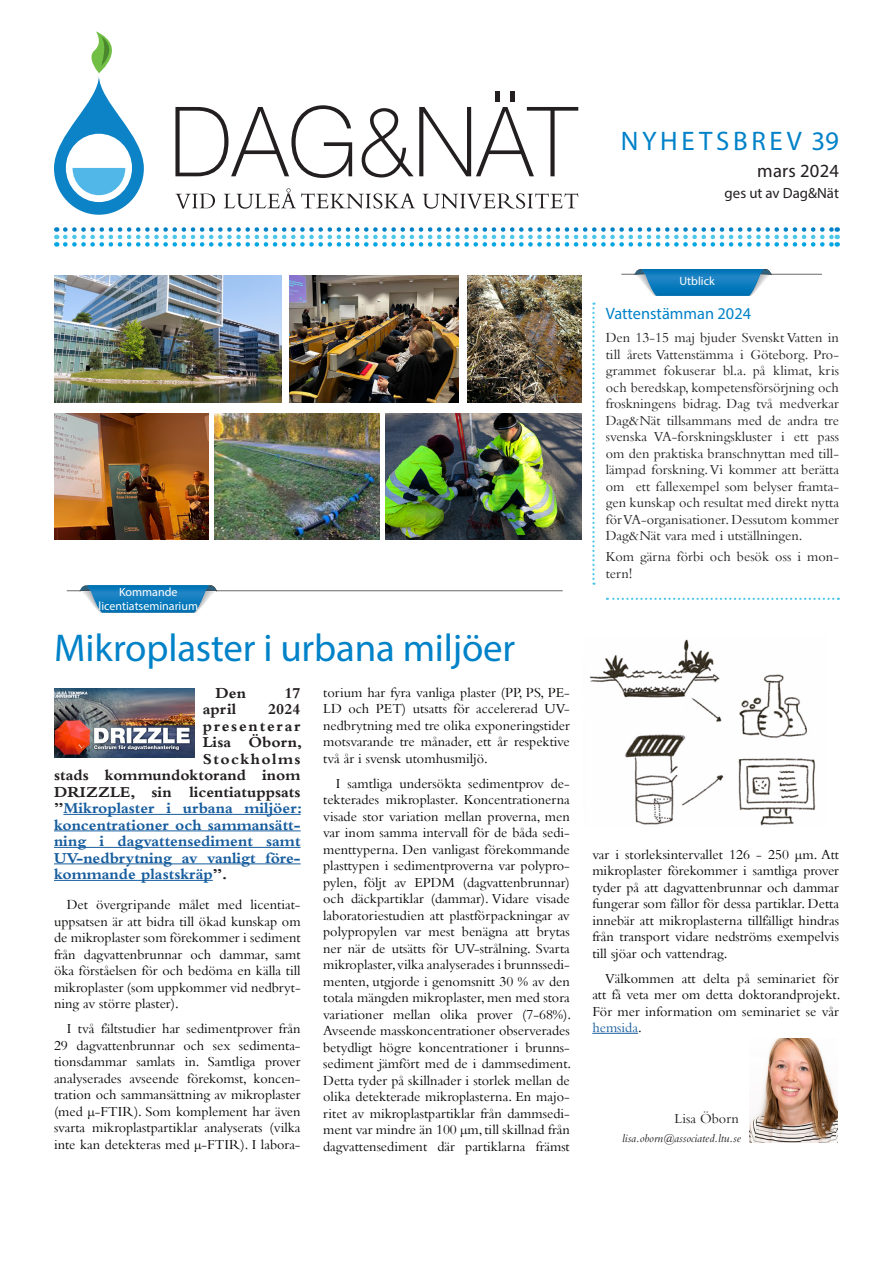
<style>
.page{position:relative;width:893px;height:1263px;background:#fff}
.page>*{position:absolute;margin:0;border:0;box-sizing:border-box;transform-origin:0 0}
.t1{font:38.85px "Myriad Pro";letter-spacing:-.005em;color:#0082c8}
.t2{font:26.85px "Myriad Pro";letter-spacing:.14em;color:#0082c8}
.t3{font:18.6px "Myriad Pro";letter-spacing:.01em;color:#231f20}
.t4{font:16.5px "Myriad Pro";color:#0082c8}
.t5{font:700 15.75px "Bembo";color:#175d9e}
.t6{font:700 15.75px "Bembo";color:#231f20}
.t7{font:700 15.75px "Bembo";letter-spacing:.11em;color:#231f20}
.t8{font:700 15.75px "Bembo";letter-spacing:.09em;color:#231f20}
.t9{font:14.85px "Myriad Pro";color:#231f20}
.t10{font:14.25px/16.5px "Bembo";color:#040503;text-align:justify}
.t11{font:14.25px/16.5px "Bembo";color:#231f20;text-align:justify}
.t12{font:12px/13.5px "Myriad Pro";color:#fff;text-align:center}
.t13{font:italic 12px "Bembo";color:#231f20}
.s1{color:#231f20}
.s2{color:#175d9e}
</style>
<div class="page">
<hr style="left:67px;top:590px;width:496px;height:1px;background:#69696c">
<hr style="left:621px;top:274px;width:201px;height:1px;background:#69696c">
<svg style="left:54px;top:31px;width:90px;height:184px"></svg>
<svg style="left:175px;top:105px;width:177px;height:73px"></svg>
<hr style="left:510px;top:92px;width:4px;height:10px;background:#231f20">
<hr style="left:495px;top:92px;width:4px;height:10px;background:#231f20">
<svg style="left:362px;top:107px;width:216px;height:70px"></svg>
<svg style="left:175px;top:188px;width:403px;height:21px"></svg>
<svg style="left:56px;top:227px;width:1px;height:20px"></svg>
<svg style="left:65px;top:227px;width:773px;height:20px"></svg>
<img style="left:54px;top:276px;width:227px;height:126px">
<img style="left:289px;top:276px;width:169px;height:126px">
<img style="left:468px;top:276px;width:113px;height:126px">
<img style="left:215px;top:413px;width:164px;height:127px">
<img style="left:54px;top:413px;width:155px;height:127px">
<img style="left:386px;top:413px;width:195px;height:127px">
<svg style="left:634px;top:269px;width:138px;height:27px;background:#3990c4"></svg>
<svg style="left:80px;top:585px;width:137px;height:27px;background:#378fc3"></svg>
<img style="left:54px;top:688px;width:140px;height:70px">
<hr style="left:63px;top:814px;width:238px;height:1px;background:#175d9e">
<hr style="left:54px;top:830px;width:247px;height:1px;background:#175d9e">
<hr style="left:54px;top:847px;width:247px;height:1px;background:#175d9e">
<hr style="left:54px;top:863px;width:247px;height:1px;background:#175d9e">
<hr style="left:54px;top:880px;width:159px;height:1px;background:#175d9e">
<hr style="left:592px;top:1033px;width:46px;height:1px;background:#175d9e">
<svg style="left:592px;top:303px;width:3px;height:282px"></svg>
<img style="left:589px;top:639px;width:227px;height:187px">
<img style="left:749px;top:1038px;width:88px;height:105px">
<svg style="left:607px;top:598px;width:232px;height:2px"></svg>
<h1 class="t2" style="left:621px;top:125px;width:220px">NYHETSBREV 39</h1>
<p class="t3" style="left:757px;top:159px;width:83px">mars 2024</p>
<p class="t9" style="left:725px;top:184px;width:116px">ges ut av Dag&amp;Nät</p>
<h2 class="t12" style="left:99px;top:585px;width:101px">Kommande licentiatseminarium</h2>
<h2 class="t1" style="left:54px;top:624px;width:463px">Mikroplaster i urbana miljöer</h2>
<p class="t6" style="left:216px;top:683px;width:32px">Den</p>
<p class="t6" style="left:284px;top:683px;width:18px">17</p>
<p class="t6" style="left:203px;top:700px;width:35px">april</p>
<p class="t6" style="left:268px;top:700px;width:34px">2024</p>
<p class="t7" style="left:203px;top:716px;width:99px">presenterar</p>
<p class="t6" style="left:203px;top:733px;width:101px">Lisa Öborn,</p>
<p class="t8" style="left:203px;top:749px;width:99px">Stockholms</p>
<p class="t6" style="left:54px;top:766px;width:248px">stads kommundoktorand inom</p>
<p class="t6" style="left:54px;top:782px;width:248px">DRIZZLE, sin licentiatuppsats</p>
<p class="t5" style="left:54px;top:799px;width:250px"><span class="s1">”</span>Mikroplaster i urbana miljöer:</p>
<p class="t5" style="left:54px;top:815px;width:248px">koncentrationer och sammansätt-</p>
<p class="t5" style="left:54px;top:832px;width:248px">ning i dagvattensediment samt</p>
<p class="t5" style="left:54px;top:848px;width:248px">UV-nedbrytning av vanligt före-</p>
<p class="t5" style="left:54px;top:865px;width:175px">kommande plastskräp<span class="s1">”.</span></p>
<p class="t10" style="left:54px;top:896px;width:248px;text-indent:13px">Det övergripande målet med licentiat&shy;uppsatsen är att bidra till ökad kunskap om de mikroplaster som förekommer i sediment från dagvattenbrunnar och dammar, samt öka förståelsen för och bedöma en källa till mikroplaster (som uppkommer vid nedbryt&shy;ning av större plaster).</p>
<p class="t10" style="left:54px;top:1020px;width:248px;text-indent:13px">I två fältstudier har sedimentprover från 29 dagvattenbrunnar och sex sedimenta&shy;tionsdammar samlats in. Samtliga prover analyserades avseende förekomst, koncen&shy;tration och sammansättning av mikroplaster (med µ-FTIR). Som komplement har även svarta mikroplastpartiklar analyserats (vilka inte kan detekteras med µ-FTIR). I labora-</p>
<p class="t10" style="left:323px;top:683px;width:248px">torium har fyra vanliga plaster (PP, PS, PE-LD och PET) utsatts för accelererad UV&shy;nedbrytning med tre olika exponeringstider motsvarande tre månader, ett år respektive två år i svensk utomhusmiljö.</p>
<p class="t10" style="left:323px;top:774px;width:250px;text-indent:13px">I samtliga undersökta sedimentprov de&shy;tekterades mikroplaster. Koncentrationerna visade stor variation mellan proverna, men var inom samma intervall för de båda sedi&shy;menttyperna. Den vanligast förekommande plasttypen i sedimentproverna var polypro&shy;pylen, följt av EPDM (dagvattenbrunnar) och däckpartiklar (dammar). Vidare visade laboratoriestudien att plastförpackningar av polypropylen var mest benägna att brytas ner när de utsätts för UV-strålning. Svarta mikroplaster,vilka analyserades i brunnssedi&shy;menten, utgjorde i genomsnitt 30 % av den totala mängden mikroplaster, men med stora variationer mellan olika prover (7-68%).<br>Avseende masskoncentrationer observerades betydligt högre koncentrationer i brunns&shy;sediment jämfört med de i dammsediment.<br>Detta tyder på skillnader i storlek mellan de olika detekterade mikroplasterna. En majo&shy;ritet av mikroplastpartiklar från dammsedi&shy;ment var mindre än 100 µm, till skillnad från dagvattensediment där partiklarna främst</p>
<h2 class="t12" style="left:679px;top:274px;width:37px">Utblick</h2>
<h2 class="t4" style="left:606px;top:304px;width:147px">Vattenstämman 2024</h2>
<p class="t11" style="left:606px;top:329px;width:235px">Den 13-15 maj bjuder Svenskt Vatten in till årets Vattenstämma i Göteborg. Pro&shy;grammet fokuserar bl.a. på klimat, kris och beredskap, kompetensförsörjning och froskningens bidrag. Dag två medverkar Dag&amp;Nät tillsammans med de andra tre svenska VA-forskningskluster i ett pass om den praktiska branschnyttan med till&shy;lämpad forskning.Vi kommer att berätta om ett fallexempel som belyser framta&shy;gen kunskap och resultat med direkt nytta för VA-organisationer. Dessutom kommer Dag&amp;Nät vara med i utställningen.</p>
<p class="t11" style="left:606px;top:548px;width:235px">Kom gärna förbi och besök oss i mon&shy;tern!</p>
<p class="t10" style="left:592px;top:845px;width:248px">var i storleksintervallet 126 - 250 µm. Att mikroplaster förekommer i samtliga prover tyder på att dagvattenbrunnar och dammar fungerar som fällor för dessa partiklar. Detta innebär att mikroplasterna tillfälligt hindras från transport vidare nedströms exempelvis till sjöar och vattendrag.</p>
<p class="t10" style="left:592px;top:969px;width:250px;text-indent:13px">Välkommen att delta på seminariet för att få veta mer om detta doktorandprojekt.<br>För mer information om seminariet se vår <span class="s2">hemsida</span>.</p>
<p class="t11" style="left:675px;top:1110px;width:66px">Lisa Öborn</p>
<p class="t13" style="left:622px;top:1131px;width:120px">lisa.oborn@associated.ltu.se</p>
</div>
